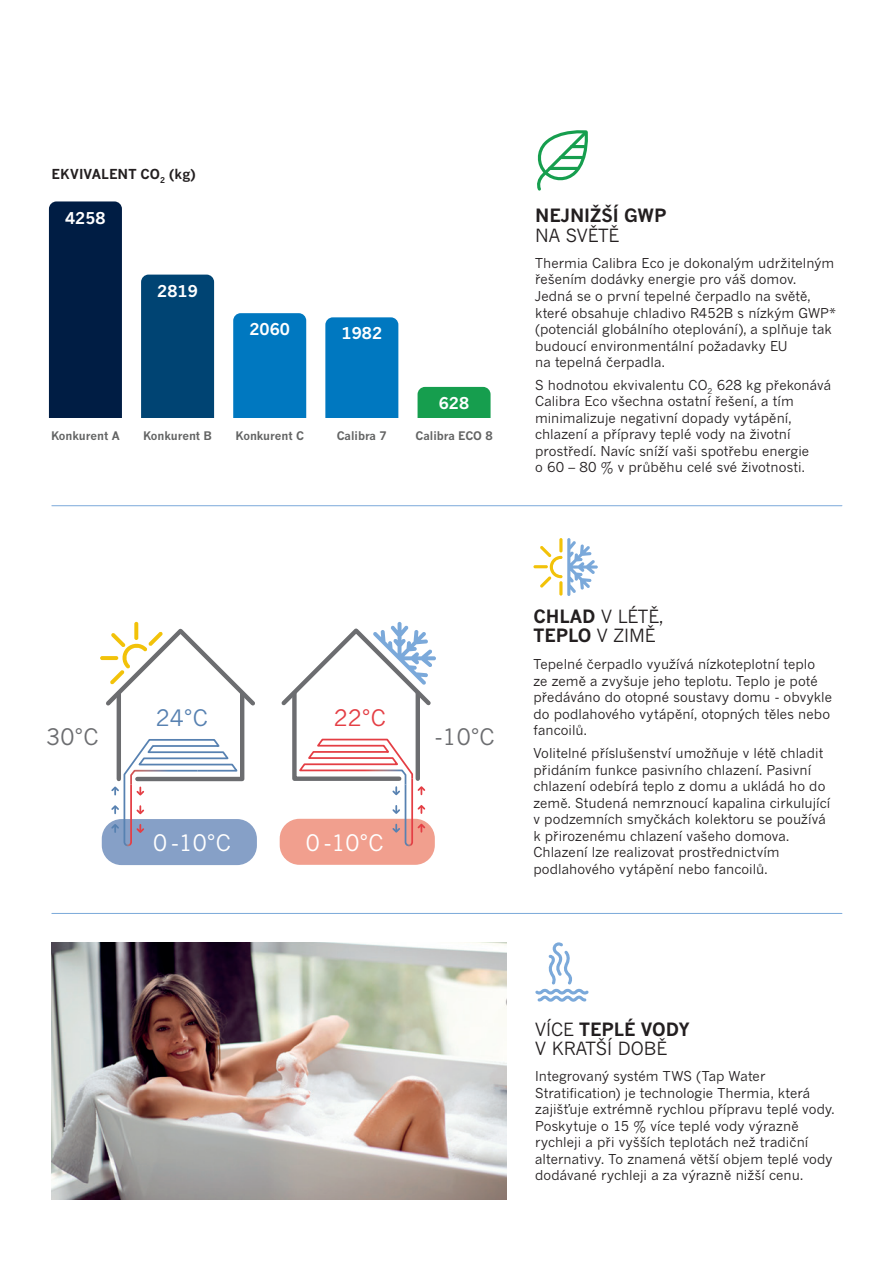
<style>
.page{position:relative;width:893px;height:1263px;background:#fff}
.page>*{position:absolute;margin:0;border:0;box-sizing:border-box;transform-origin:0 0}
.t1{font:22.35px "News Gothic MT Pro";color:#fff}
.t2{font:22.35px "News Gothic MT Pro";color:#6c6d70}
.t3{font:22.35px "News Gothic MT Pro";color:#5781b1}
.t4{font:22.35px "News Gothic MT Pro";color:#e43e44}
.Overskrift2{font:18px/19.5px "News Gothic MT Pro";color:#231f20}
.Overskrift2-2{font:700 18px/19.5px "News Gothic MT Pro";color:#231f20}
.t5{font:700 15.9px "News Gothic MT Pro";color:#fff}
.Brød_Sort{font:13.5px/16.5px "News Gothic MT Pro";letter-spacing:.005em;color:#231f20}
.Brød_Sort-2{font:700 13.5px "News Gothic MT Pro";letter-spacing:.01em;color:#231f20}
.t6{font:700 11.55px "News Gothic MT Pro";color:#636464}
.s1{font-weight:400}
.s2{font-weight:700}
</style>
<div class="page">
<hr style="left:52px;top:913px;width:790px;height:1px;background:#7ba9da">
<hr style="left:52px;top:505px;width:790px;height:1px;background:#7ba9da">
<div style="left:280px;top:819px;width:155px;height:46px;background:#f19f8e;border-radius:20px"></div>
<div style="left:102px;top:819px;width:155px;height:46px;background:#86a0c7;border-radius:20px"></div>
<svg style="left:100px;top:622px;width:157px;height:224px"></svg>
<svg style="left:279px;top:622px;width:157px;height:224px"></svg>
<svg style="left:535px;top:942px;width:54px;height:60px"></svg>
<svg style="left:537px;top:130px;width:51px;height:61px"></svg>
<hr style="left:533px;top:565px;width:15px;height:3px;background:#f2c209;border-radius:2px">
<svg style="left:540px;top:538px;width:58px;height:58px"></svg>
<hr style="left:559px;top:581px;width:3px;height:15px;background:#f2c209;border-radius:2px">
<img style="left:51px;top:942px;width:455px;height:257px">
<div style="left:49px;top:201px;width:73px;height:217px;background:#001d44"></div>
<div style="left:141px;top:275px;width:73px;height:143px;background:#004473"></div>
<div style="left:233px;top:313px;width:73px;height:105px;background:#0078c0"></div>
<div style="left:325px;top:317px;width:73px;height:101px;background:#0078c0"></div>
<div style="left:418px;top:387px;width:73px;height:31px;background:#169e4e"></div>
<p class="Brød_Sort-2" style="left:52px;top:166px;width:146px">EKVIVALENT CO<sub>2</sub> (kg)</p>
<p class="t5" style="left:65px;top:208px;width:42px">4258</p>
<p class="t5" style="left:157px;top:281px;width:42px">2819</p>
<p class="t5" style="left:249px;top:320px;width:42px">2060</p>
<p class="t6" style="left:51px;top:429px;width:70px">Konkurent A</p>
<p class="t6" style="left:143px;top:429px;width:71px">Konkurent B</p>
<p class="t6" style="left:235px;top:429px;width:70px">Konkurent C</p>
<p class="t5" style="left:342px;top:324px;width:42px">1982</p>
<p class="t6" style="left:337px;top:429px;width:52px">Calibra 7</p>
<p class="t5" style="left:439px;top:393px;width:32px">628</p>
<p class="t6" style="left:415px;top:429px;width:79px">Calibra ECO 8</p>
<p class="Overskrift2-2" style="left:535px;top:206px;width:133px">NEJNIŽŠÍ GWP<br><span class="s1">NA SVĚTĚ</span></p>
<p class="Brød_Sort" style="left:535px;top:255px;width:302px">Thermia Calibra Eco je dokonalým udržitelným řešením dodávky energie pro váš domov.<br>Jedná se o první tepelné čerpadlo na světě, které obsahuje chladivo R452B s nízkým GWP* (potenciál globálního oteplování), a splňuje tak budoucí environmentální požadavky EU<br>na tepelná čerpadla.</p>
<p class="Brød_Sort" style="left:535px;top:376px;width:298px">S hodnotou ekvivalentu CO<sub>2</sub> 628 kg překonává Calibra Eco všechna ostatní řešení, a tím minimalizuje negativní dopady vytápění, chlazení a přípravy teplé vody na životní prostředí. Navíc sníží vaši spotřebu energie<br>o 60 – 80 % v průběhu celé své životnosti.</p>
<p class="t2" style="left:47px;top:723px;width:53px">30°C</p>
<p class="t3" style="left:156px;top:704px;width:53px">24°C</p>
<p class="t1" style="left:153px;top:829px;width:79px">0 -10°C</p>
<p class="t4" style="left:334px;top:704px;width:53px">22°C</p>
<p class="t1" style="left:306px;top:829px;width:79px">0 -10°C</p>
<p class="t2" style="left:435px;top:723px;width:61px">-10°C</p>
<p class="Overskrift2" style="left:534px;top:606px;width:131px"><span class="s2">CHLAD</span> V LÉTĚ,</p>
<p class="Overskrift2-2" style="left:534px;top:626px;width:124px">TEPLO <span class="s1">V ZIMĚ</span></p>
<p class="Brød_Sort" style="left:533px;top:656px;width:300px">Tepelné čerpadlo využívá nízkoteplotní teplo ze země a zvyšuje jeho teplotu. Teplo je poté předáváno do otopné soustavy domu - obvykle do podlahového vytápění, otopných těles nebo fancoilů.</p>
<p class="Brød_Sort" style="left:533px;top:745px;width:298px">Volitelné příslušenství umožňuje v létě chladit přidáním funkce pasivního chlazení. Pasivní chlazení odebírá teplo z domu a ukládá ho do země. Studená nemrznoucí kapalina cirkulující v podzemních smyčkách kolektoru se používá k přirozenému chlazení vašeho domova.<br>Chlazení lze realizovat prostřednictvím podlahového vytápění nebo fancoilů.</p>
<p class="Overskrift2" style="left:535px;top:1019px;width:156px">VÍCE <span class="s2">TEPLÉ VODY<br></span>V KRATŠÍ DOBĚ</p>
<p class="Brød_Sort" style="left:535px;top:1068px;width:301px">Integrovaný systém TWS (Tap Water Stratification) je technologie Thermia, která zajišťuje extrémně rychlou přípravu teplé vody.<br>Poskytuje o 15 % více teplé vody výrazně rychleji a při vyšších teplotách než tradiční alternativy. To znamená větší objem teplé vody dodávané rychleji a za výrazně nižší cenu.</p>
</div>
